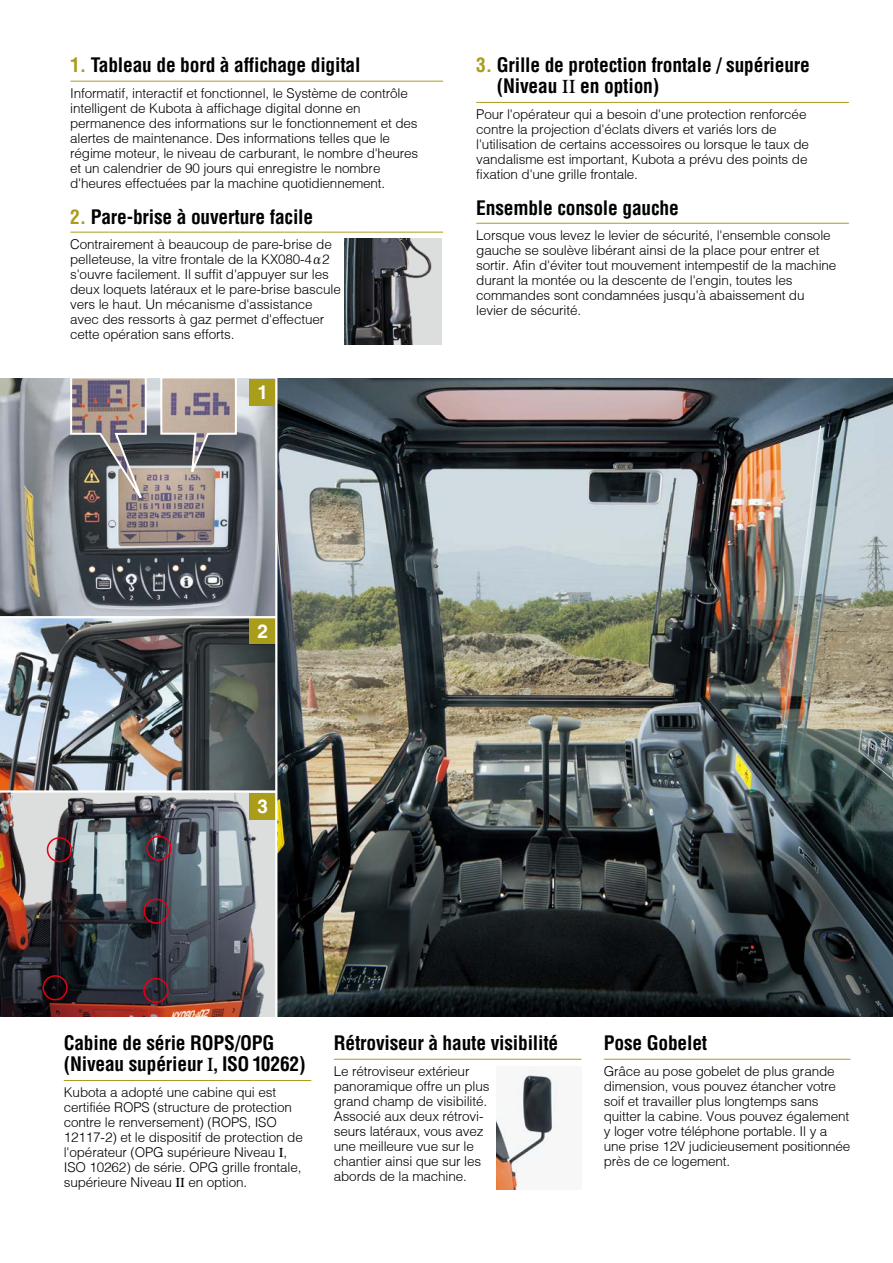
<style>
.page{position:relative;width:893px;height:1263px;background:#fff}
.page>*{position:absolute;margin:0;border:0;box-sizing:border-box;transform-origin:0 0}
.t1{font:700 condensed 19.5px/21px "Helvetica";letter-spacing:-.01em;color:#000}
.t2{font:700 18.9px "Helvetica";color:#fff}
.t3{font:300 13.5px/15px "Helvetica";letter-spacing:-.01em;color:#000}
.s1{color:#ab9d1c}
.s2{font-family:"Koz Min Pro";font-weight:400}
.s3{font-family:"Bask Old Face";font-weight:400;font-stretch:normal}
.s4{font-family:"Bask Old Face";font-weight:400}
</style>
<div class="page">
<img style="left:0;top:379px;width:893px;height:638px">
<div style="left:146px;top:836px;width:26px;height:25px;border:2px solid #e60013;border-radius:50%"></div>
<div style="left:144px;top:898px;width:25px;height:26px;border:2px solid #e60013;border-radius:50%"></div>
<div style="left:143px;top:978px;width:26px;height:25px;border:2px solid #e60013;border-radius:50%"></div>
<div style="left:43px;top:975px;width:25px;height:25px;border:2px solid #e60013;border-radius:50%"></div>
<div style="left:47px;top:837px;width:25px;height:25px;border:2px solid #e60013;border-radius:50%"></div>
<hr style="left:0;top:790px;width:276px;height:3px;background:#fff">
<svg style="left:0;top:379px;width:275px;height:237px;background:#8a8c91"></svg>
<img style="left:496px;top:1073px;width:61px;height:116px">
<div style="left:249px;top:379px;width:27px;height:26px;background:#ab9d1c"></div>
<div style="left:249px;top:617px;width:27px;height:27px;background:#ab9d1c"></div>
<div style="left:249px;top:793px;width:27px;height:26px;background:#ab9d1c"></div>
<hr style="left:275px;top:377px;width:2px;height:646px;background:#fff">
<hr style="left:0;top:616px;width:276px;height:2px;background:#fff">
<div style="left:344px;top:238px;width:98px;height:107px;background:#dcdddd"></div>
<img style="left:344px;top:238px;width:88px;height:107px">
<svg style="left:159px;top:378px;width:79px;height:106px;background:#99918f"></svg>
<img style="left:69px;top:378px;width:81px;height:138px">
<hr style="left:70px;top:81px;width:373px;height:1px;background:#ab9d1c">
<hr style="left:476px;top:102px;width:373px;height:1px;background:#ab9d1c">
<hr style="left:70px;top:232px;width:373px;height:1px;background:#ab9d1c">
<hr style="left:476px;top:223px;width:373px;height:1px;background:#ab9d1c">
<hr style="left:334px;top:1059px;width:247px;height:1px;background:#ab9d1c">
<hr style="left:64px;top:1080px;width:247px;height:1px;background:#ab9d1c">
<hr style="left:604px;top:1059px;width:246px;height:1px;background:#ab9d1c">
<h1 class="t1" style="left:70px;top:55px;width:292px"><span class="s1">1.</span> Tableau de bord à affichage digital</h1>
<p class="t3" style="left:70px;top:85px;width:350px">Informatif, interactif et fonctionnel, le Système de contrôle intelligent de Kubota à affichage digital donne en permanence des informations sur le fonctionnement et des alertes de maintenance. Des informations telles que le régime moteur, le niveau de carburant, le nombre d'heures et un calendrier de 90 jours qui enregistre le nombre d'heures effectuées par la machine quotidiennement.</p>
<h1 class="t1" style="left:70px;top:206px;width:245px"><span class="s1">2.</span> Pare-brise à ouverture facile</h1>
<p class="t3" style="left:70px;top:237px;width:272px">Contrairement à beaucoup de pare-brise de pelleteuse, la vitre frontale de la KX080-4<span class="s2">α</span>2 s'ouvre facilement. Il suffit d'appuyer sur les deux loquets latéraux et le pare-brise bascule vers le haut. Un mécanisme d'assistance avec des ressorts à gaz permet d'effectuer cette opération sans efforts.</p>
<h2 class="t2" style="left:258px;top:381px;width:12px">1</h2>
<h1 class="t1" style="left:497px;top:55px;width:315px;text-indent:-21px"><span class="s1">3.</span> Grille de protection frontale / supérieure (Niveau <span class="s3">II</span> en option)</h1>
<p class="t3" style="left:476px;top:106px;width:334px">Pour l'opérateur qui a besoin d'une protection renforcée contre la projection d'éclats divers et variés lors de l'utilisation de certains accessoires ou lorsque le taux de vandalisme est important, Kubota a prévu des points de fixation d'une grille frontale.</p>
<h1 class="t1" style="left:476px;top:197px;width:204px">Ensemble console gauche</h1>
<p class="t3" style="left:476px;top:228px;width:362px">Lorsque vous levez le levier de sécurité, l'ensemble console gauche se soulève libérant ainsi de la place pour entrer et sortir. Afin d'éviter tout mouvement intempestif de la machine durant la montée ou la descente de l'engin, toutes les commandes sont condamnées jusqu'à abaissement du levier de sécurité.</p>
<h2 class="t2" style="left:258px;top:620px;width:12px">2</h2>
<h2 class="t2" style="left:258px;top:795px;width:12px">3</h2>
<h1 class="t1" style="left:64px;top:1033px;width:243px">Cabine de série ROPS/OPG (Niveau supérieur <span class="s3">I</span>, ISO 10262)</h1>
<p class="t3" style="left:64px;top:1084px;width:241px">Kubota a adopté une cabine qui est certifiée ROPS (structure de protection contre le renversement) (ROPS, ISO 12117-2) et le dispositif de protection de l'opérateur (OPG supérieure Niveau <span class="s4">I</span>, ISO 10262) de série. OPG grille frontale, supérieure Niveau <span class="s4">II</span> en option.</p>
<h1 class="t1" style="left:334px;top:1033px;width:226px">Rétroviseur à haute visibilité</h1>
<p class="t3" style="left:334px;top:1063px;width:157px">Le rétroviseur extérieur panoramique offre un plus grand champ de visibilité.<br>Associé aux deux rétrovi&shy;seurs latéraux, vous avez une meilleure vue sur le chantier ainsi que sur les abords de la machine.</p>
<h1 class="t1" style="left:604px;top:1033px;width:105px">Pose Gobelet</h1>
<p class="t3" style="left:604px;top:1063px;width:248px">Grâce au pose gobelet de plus grande dimension, vous pouvez étancher votre soif et travailler plus longtemps sans quitter la cabine. Vous pouvez également y loger votre téléphone portable. Il y a une prise 12V judicieusement positionnée près de ce logement.</p>
</div>
